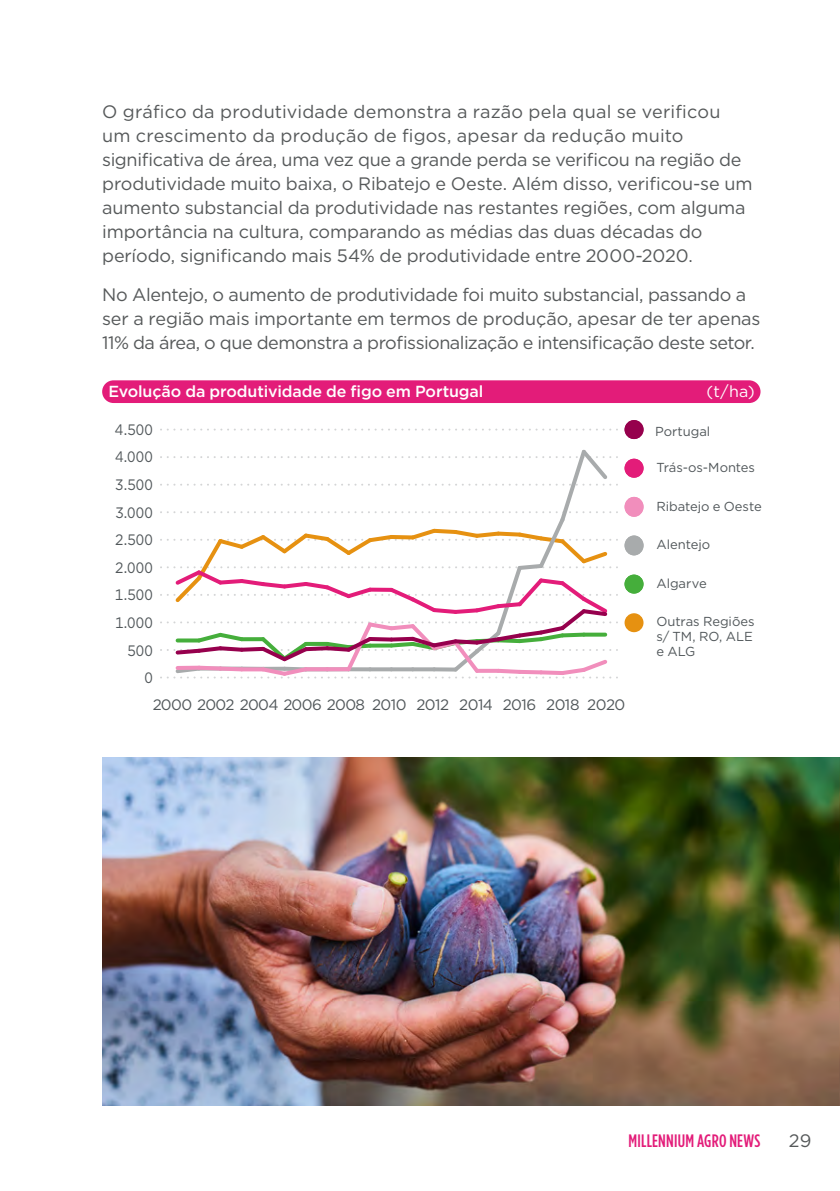
<style>
.page{position:relative;width:840px;height:1191px;background:#fff}
.page>*{position:absolute;margin:0;border:0;box-sizing:border-box;transform-origin:0 0}
.t1{font:18px/24px "Gotham";letter-spacing:-.01em;color:#56595a}
.t2{font:500 18px "Gotham Condensed";letter-spacing:.01em;color:#e31c79}
.t3{font:500 16px "Gotham";letter-spacing:-.005em;color:#fff}
.t4{font:16px "Gotham";color:#fff}
.t5{font:15.2px "Gotham";color:#51575a}
.t6{font:15.2px "Gotham";color:#51575a;scale:.93 1}
.t7{font:13px/15.2px "Gotham";color:#51575a}
</style>
<div class="page">
<svg style="left:161px;top:428px;width:451px;height:2px"></svg>
<div style="left:102px;top:380px;width:658px;height:23px;background:#e31c79;border-radius:11px"></div>
<svg style="left:161px;top:449px;width:451px;height:229px"></svg>
<div style="left:624px;top:497px;width:19px;height:20px;background:#f18ebc;border-radius:50%"></div>
<div style="left:624px;top:535px;width:19px;height:20px;background:#a8abac;border-radius:50%"></div>
<div style="left:624px;top:459px;width:19px;height:19px;background:#e31c79;border-radius:50%"></div>
<div style="left:624px;top:613px;width:19px;height:19px;background:#e69111;border-radius:50%"></div>
<div style="left:624px;top:574px;width:19px;height:19px;background:#45ae3b;border-radius:50%"></div>
<div style="left:624px;top:420px;width:19px;height:19px;background:#96004d;border-radius:50%"></div>
<img style="left:102px;top:757px;width:737px;height:349px">
<p class="t1" style="left:102px;top:100px;width:651px">O gráfico da produtividade demonstra a razão pela qual se verificou um crescimento da produção de figos, apesar da redução muito significativa de área, uma vez que a grande perda se verificou na região de produtividade muito baixa, o Ribatejo e Oeste. Além disso, verificou-se um aumento substancial da produtividade nas restantes regiões, com alguma importância na cultura, comparando as médias das duas décadas do período, significando mais 54% de produtividade entre 2000-2020.</p>
<p class="t1" style="left:102px;top:282px;width:659px">No Alentejo, o aumento de produtividade foi muito substancial, passando a ser a região mais importante em termos de produção, apesar de ter apenas<br>11% da área, o que demonstra a profissionalização e intensificação deste setor.</p>
<p class="t3" style="left:108px;top:381px;width:376px">Evolução da produtividade de figo em Portugal</p>
<p class="t4" style="left:706px;top:381px;width:50px">(t/ha)</p>
<p class="t6" style="left:115px;top:419px;width:42px">4.500</p>
<p class="t7" style="left:654px;top:423px;width:57px">Portugal</p>
<p class="t6" style="left:115px;top:447px;width:42px">4.000</p>
<p class="t6" style="left:115px;top:475px;width:42px">3.500</p>
<p class="t6" style="left:115px;top:502px;width:42px">3.000</p>
<p class="t6" style="left:115px;top:530px;width:42px">2.500</p>
<p class="t6" style="left:115px;top:558px;width:42px">2.000</p>
<p class="t6" style="left:115px;top:585px;width:42px">1.500</p>
<p class="t6" style="left:115px;top:613px;width:42px">1.000</p>
<p class="t6" style="left:127px;top:640px;width:29px">500</p>
<p class="t6" style="left:144px;top:668px;width:11px">0</p>
<p class="t5" style="left:153px;top:695px;width:474px">2000 2002 2004 2006 2008 2010 2012 2014 2016 2018 2020</p>
<p class="t7" style="left:656px;top:460px;width:100px">Trás-os-Montes</p>
<p class="t7" style="left:656px;top:498px;width:107px">Ribatejo e Oeste</p>
<p class="t7" style="left:656px;top:537px;width:55px">Alentejo</p>
<p class="t7" style="left:656px;top:575px;width:52px">Algarve</p>
<p class="t7" style="left:656px;top:613px;width:100px">Outras Regiões s/ TM, RO, ALE e ALG</p>
<p class="t2" style="left:628px;top:1130px;width:133px">MILLENNIUM AGRO NEWS</p>
<p class="t1" style="left:788px;top:1128px;width:24px">29</p>
</div>
